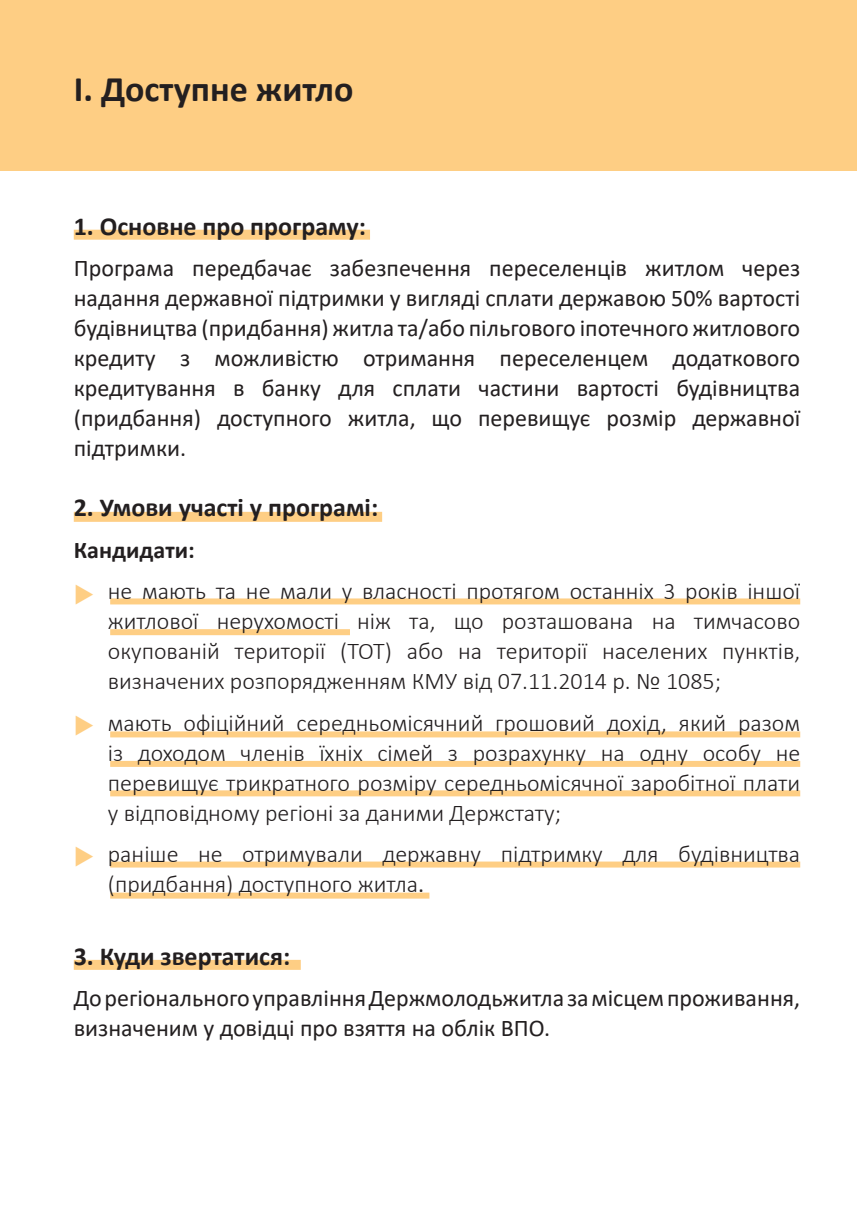
<style>
.page{position:relative;width:857px;height:1225px;background:#fff}
.page>*{position:absolute;margin:0;border:0;box-sizing:border-box;transform-origin:0 0}
.t1{font:700 36px "Calibri";color:#231f20}
.t2{font:700 26px "Calibri";color:#231f20}
.t3{font:300 24px/30px "Calibri";color:#231f20;text-align:justify}
.t4{font:24px/30px "Calibri";color:#231f20;text-align:justify}
.t5{font:700 24px "Calibri";color:#231f20}
.s1{font-weight:400}
</style>
<div class="page">
<div style="left:110px;top:598px;width:689px;height:6px;background:#fece84"></div>
<div style="left:110px;top:731px;width:689px;height:6px;background:#fece84"></div>
<div style="left:110px;top:761px;width:689px;height:6px;background:#fece84"></div>
<div style="left:110px;top:790px;width:689px;height:6px;background:#fece84"></div>
<div style="left:110px;top:861px;width:689px;height:6px;background:#fece84"></div>
<div style="left:110px;top:892px;width:319px;height:6px;background:#fece84"></div>
<div style="left:110px;top:629px;width:240px;height:6px;background:#fece84"></div>
<div style="left:74px;top:230px;width:296px;height:10px;background:#fece84"></div>
<div style="left:74px;top:512px;width:308px;height:10px;background:#fece84"></div>
<div style="left:74px;top:960px;width:226px;height:10px;background:#fece84"></div>
<div style="left:0;top:0;width:856px;height:170px;background:#fece84"></div>
<p class="t1" style="left:74px;top:63px;width:281px">І. Доступне житло</p>
<p class="t2" style="left:74px;top:208px;width:294px">1. Основне про програму:</p>
<p class="t4" style="left:74px;top:253px;width:727px">Програма передбачає забезпечення переселенців житлом через надання державної підтримки у вигляді сплати державою 50% вартості будівництва (придбання) житла та/або пільгового іпотечного житлового кредиту з можливістю отримання переселенцем додаткового кредитування в банку для сплати частини вартості будівництва (придбання) доступного житла, що перевищує розмір державної підтримки.</p>
<p class="t2" style="left:74px;top:489px;width:306px">2. Умови участі у програмі:</p>
<p class="t5" style="left:74px;top:533px;width:122px">Кандидати:</p>
<p class="t3" style="left:108px;top:576px;width:693px">не мають та не мали у власності протягом останніх 3 років іншої житлової нерухомості ніж та, що розташована на тимчасово окупованій території (ТОТ) або на території населених пунктів, визначених розпорядженням КМУ від 07.11.2014 р. № 1085;</p>
<p class="t3" style="left:108px;top:707px;width:693px">мають офіційний середньомісячний грошовий дохід, який разом із доходом членів їхніх сімей з розрахунку на одну особу не перевищує трикратного розміру середньомісячної заробітної плати у відповідному регіоні за даними Держстату;</p>
<p class="t3" style="left:108px;top:838px;width:693px">раніше не отримували державну підтримку для будівництва (придбання) доступного житла<span class="s1">.</span></p>
<p class="t2" style="left:74px;top:937px;width:218px">3. Куди звертатися:</p>
<p class="t4" style="left:74px;top:982px;width:727px">До регіонального управління Держмолодьжитла за місцем проживання, визначеним у довідці про взяття на облік ВПО.</p>
</div>
